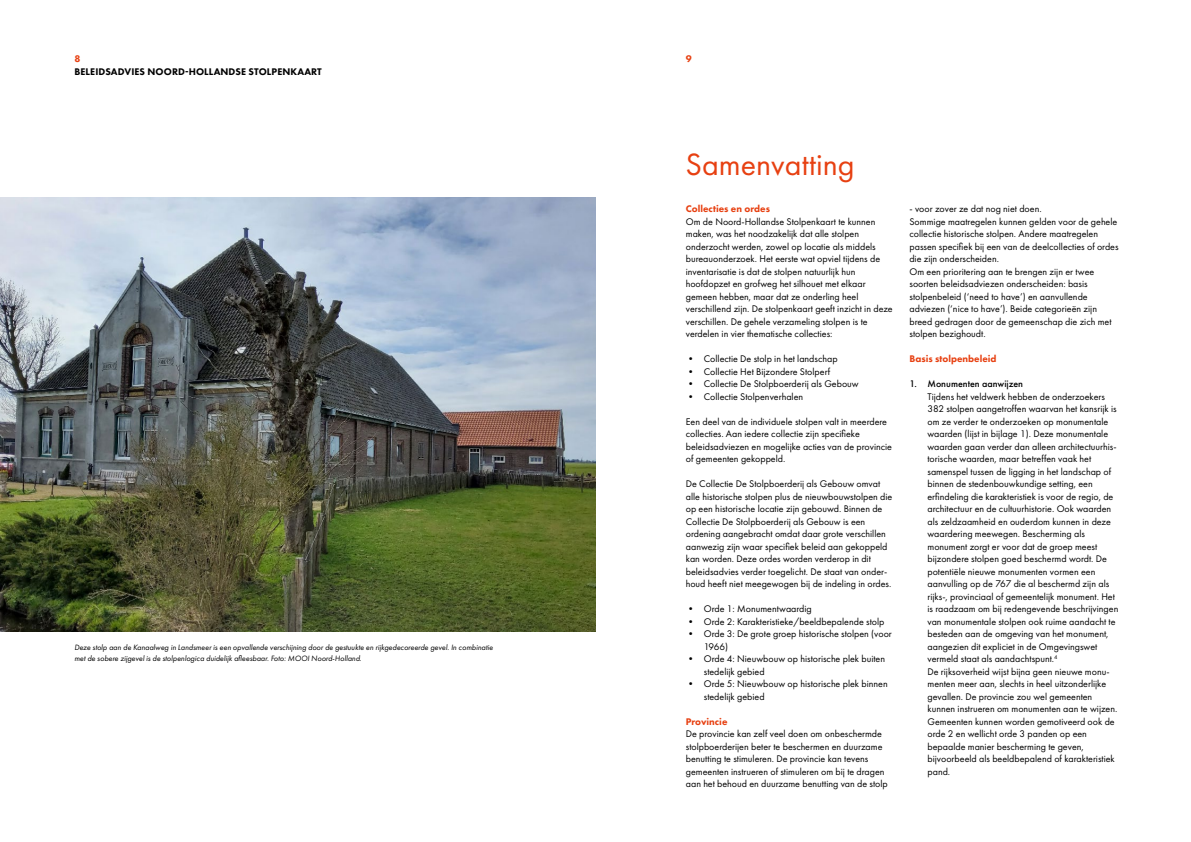
<style>
.page{position:relative;width:1191px;height:842px;background:#fff}
.page>*{position:absolute;margin:0;border:0;box-sizing:border-box;transform-origin:0 0}
.t1{font:32px "Futura PT";color:#e74011}
.t2{font:10px/12.5px "Futura PT";color:#000}
.t3{font:800 10px "Futura PT";color:#e74011}
.t4{font:800 10px "Futura PT";letter-spacing:.01em;color:#000}
.t5{font:500 10px "Futura PT";color:#000}
.t6{font:italic 8px/10.5px "Futura PT";color:#000}
</style>
<div class="page">
<img style="left:0;top:198px;width:595px;height:433px">
<p class="t3" style="left:74px;top:53px;width:7px">8</p>
<p class="t3" style="left:686px;top:53px;width:7px">9</p>
<p class="t4" style="left:74px;top:65px;width:249px">BELEIDSADVIES NOORD-HOLLANDSE STOLPENKAART</p>
<p class="t6" style="left:74px;top:642px;width:420px">Deze stolp aan de Kanaalweg in Landsmeer is een opvallende verschijning door de gestuukte en rijkgedecoreerde gevel. In combinatie met de sobere zijgevel is de stolpenlogica duidelijk afleesbaar. Foto: MOOI Noord-Holland.</p>
<h1 class="t1" style="left:685px;top:145px;width:171px">Samenvatting</h1>
<p class="t3" style="left:686px;top:203px;width:86px">Collecties en ordes</p>
<p class="t2" style="left:686px;top:215px;width:208px">Om de Noord-Hollandse Stolpenkaart te kunnen maken, was het noodzakelijk dat alle stolpen onderzocht werden, zowel op locatie als middels bureauonderzoek. Het eerste wat opviel tijdens de inventarisatie is dat de stolpen natuurlijk hun hoofdopzet en grofweg het silhouet met elkaar gemeen hebben, maar dat ze onderling heel verschillend zijn. De stolpenkaart geeft inzicht in deze verschillen. De gehele verzameling stolpen is te verdelen in vier thematische collecties:</p>
<p class="t2" style="left:686px;top:353px;width:153px">• Collectie De stolp in het landschap</p>
<p class="t2" style="left:686px;top:365px;width:146px">• Collectie Het Bijzondere Stolperf</p>
<p class="t2" style="left:686px;top:378px;width:174px">• Collectie De Stolpboerderij als Gebouw</p>
<p class="t2" style="left:686px;top:390px;width:119px">• Collectie Stolpenverhalen</p>
<p class="t2" style="left:686px;top:415px;width:208px">Een deel van de individuele stolpen valt in meerdere collecties. Aan iedere collectie zijn specifieke beleidsadviezen en mogelijke acties van de provincie of gemeenten gekoppeld.</p>
<p class="t2" style="left:686px;top:478px;width:208px">De Collectie De Stolpboerderij als Gebouw omvat alle historische stolpen plus de nieuwbouwstolpen die op een historische locatie zijn gebouwd. Binnen de Collectie De Stolpboerderij als Gebouw is een ordening aangebracht omdat daar grote verschillen aanwezig zijn waar specifiek beleid aan gekoppeld kan worden. Deze ordes worden verderop in dit beleidsadvies verder toegelicht. De staat van onder&shy;houd heeft niet meegewogen bij de indeling in ordes.</p>
<p class="t2" style="left:686px;top:603px;width:127px">• Orde 1: Monumentwaardig</p>
<p class="t2" style="left:686px;top:615px;width:200px">• Orde 2: Karakteristieke/beeldbepalende stolp</p>
<p class="t2" style="left:704px;top:628px;width:189px;text-indent:-18px">• Orde 3: De grote groep historische stolpen (voor<br>1966)</p>
<p class="t2" style="left:704px;top:653px;width:183px;text-indent:-18px">• Orde 4: Nieuwbouw op historische plek buiten stedelijk gebied</p>
<p class="t2" style="left:704px;top:678px;width:185px;text-indent:-18px">• Orde 5: Nieuwbouw op historische plek binnen stedelijk gebied</p>
<p class="t3" style="left:686px;top:715px;width:43px">Provincie</p>
<p class="t2" style="left:686px;top:728px;width:204px">De provincie kan zelf veel doen om onbeschermde stolpboerderijen beter te beschermen en duurzame benutting te stimuleren. De provincie kan tevens gemeenten instrueren of stimuleren om bij te dragen aan het behoud en duurzame benutting van de stolp</p>
<p class="t2" style="left:909px;top:203px;width:211px">- voor zover ze dat nog niet doen.<br>Sommige maatregelen kunnen gelden voor de gehele collectie historische stolpen. Andere maatregelen passen specifiek bij een van de deelcollecties of ordes die zijn onderscheiden.<br>Om een prioritering aan te brengen zijn er twee soorten beleidsadviezen onderscheiden: basis stolpenbeleid (‘need to have’) en aanvullende adviezen (‘nice to have’). Beide categorieën zijn breed gedragen door de gemeenschap die zich met stolpen bezighoudt.</p>
<p class="t3" style="left:909px;top:353px;width:89px">Basis stolpenbeleid</p>
<p class="t5" style="left:909px;top:378px;width:115px">1. Monumenten aanwijzen</p>
<p class="t2" style="left:927px;top:390px;width:192px">Tijdens het veldwerk hebben de onderzoekers 382 stolpen aangetroffen waarvan het kansrijk is om ze verder te onderzoeken op monumentale waarden (lijst in bijlage 1). Deze monumentale waarden gaan verder dan alleen architectuurhis&shy;torische waarden, maar betreffen vaak het samenspel tussen de ligging in het landschap of binnen de stedenbouwkundige setting, een erfindeling die karakteristiek is voor de regio, de architectuur en de cultuurhistorie. Ook waarden als zeldzaamheid en ouderdom kunnen in deze waardering meewegen. Bescherming als monument zorgt er voor dat de groep meest bijzondere stolpen goed beschermd wordt. De potentiële nieuwe monumenten vormen een aanvulling op de 767 die al beschermd zijn als rijks-, provinciaal of gemeentelijk monument. Het is raadzaam om bij redengevende beschrijvingen van monumentale stolpen ook ruime aandacht te besteden aan de omgeving van het monument, aangezien dit expliciet in de Omgevingswet vermeld staat als aandachtspunt.<sup>4<br></sup>De rijksoverheid wijst bijna geen nieuwe monu&shy;menten meer aan, slechts in heel uitzonderlijke gevallen. De provincie zou wel gemeenten kunnen instrueren om monumenten aan te wijzen.<br>Gemeenten kunnen worden gemotiveerd ook de orde 2 en wellicht orde 3 panden op een bepaalde manier bescherming te geven, bijvoorbeeld als beeldbepalend of karakteristiek pand.</p>
</div>
